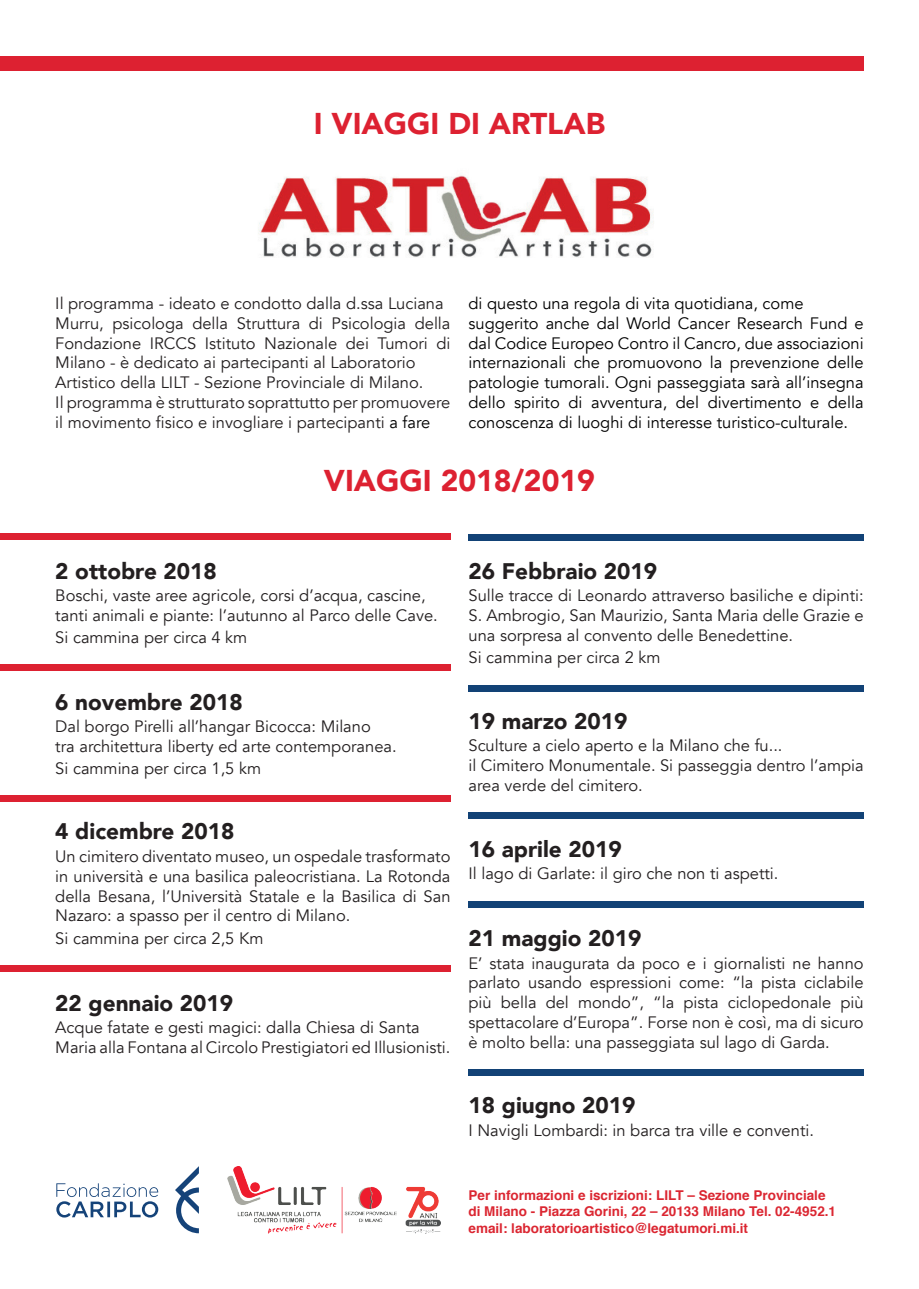
<style>
.page{position:relative;width:919px;height:1289px;background:#fff}
.page>*{position:absolute;margin:0;border:0;box-sizing:border-box;transform-origin:0 0}
.t1{font:900 30px "Avenir";color:#dd2131}
.t2{font:900 22.5px "Avenir";color:#231f20}
.t3{font:16.5px/19.8px "Avenir";color:#231f20}
.t4{font:16.5px/19.8px "Avenir";color:#000001}
.t5{font:700 13.5px/16.2px "Helvetica";color:#db2631}
.s1{color:#000001}
</style>
<div class="page">
<div style="left:0;top:56px;width:863px;height:15px;background:#dd2131"></div>
<img style="left:258px;top:175px;width:396px;height:82px">
<div style="left:0;top:534px;width:450px;height:6px;background:#dd2131"></div>
<div style="left:0;top:664px;width:450px;height:7px;background:#dd2131"></div>
<div style="left:0;top:795px;width:450px;height:7px;background:#dd2131"></div>
<div style="left:0;top:965px;width:450px;height:7px;background:#dd2131"></div>
<div style="left:468px;top:534px;width:395px;height:6px;background:#124276"></div>
<div style="left:468px;top:685px;width:395px;height:6px;background:#124276"></div>
<div style="left:468px;top:812px;width:395px;height:7px;background:#124276"></div>
<div style="left:468px;top:900px;width:395px;height:7px;background:#124276"></div>
<div style="left:468px;top:1068px;width:395px;height:7px;background:#124276"></div>
<svg style="left:56px;top:1166px;width:143px;height:67px"></svg>
<img style="left:228px;top:1166px;width:212px;height:67px">
<h1 class="t1" style="left:314px;top:98px;width:293px">I VIAGGI DI ARTLAB</h1>
<p class="t3" style="left:55px;top:294px;width:396px">Il programma - ideato e condotto dalla d.ssa Luciana Murru, psicologa della Struttura di Psicologia della Fondazione IRCCS Istituto Nazionale dei Tumori di Milano - è dedicato ai partecipanti al Laboratorio Artistico della LILT - Sezione Provinciale di Milano.<br>Il programma è strutturato soprattutto per promuovere il movimento fisico e invogliare i partecipanti <span class="s1">a fare</span></p>
<p class="t4" style="left:468px;top:294px;width:396px">di questo una regola di vita quotidiana, come suggerito anche dal World Cancer Research Fund e dal Codice Europeo Contro il Cancro, due associazioni internazionali che promuovono la prevenzione delle patologie tumorali. Ogni passeggiata sarà all’insegna dello spirito di avventura, del divertimento e della conoscenza di luoghi di interesse turistico-culturale.</p>
<h1 class="t1" style="left:324px;top:454px;width:272px">VIAGGI 2018/2019</h1>
<h2 class="t2" style="left:55px;top:551px;width:163px">2 ottobre 2018</h2>
<p class="t3" style="left:55px;top:586px;width:384px">Boschi, vaste aree agricole, corsi d’acqua, cascine, tanti animali e piante: l’autunno al Parco delle Cave.</p>
<p class="t3" style="left:55px;top:628px;width:193px">Si cammina per circa 4 km</p>
<h2 class="t2" style="left:55px;top:682px;width:189px">6 novembre 2018</h2>
<p class="t3" style="left:55px;top:716px;width:343px">Dal borgo Pirelli all’hangar Bicocca: Milano<br>tra architettura liberty ed arte contemporanea.</p>
<p class="t3" style="left:55px;top:759px;width:207px">Si cammina per circa 1,5 km</p>
<h2 class="t2" style="left:55px;top:812px;width:181px">4 dicembre 2018</h2>
<p class="t3" style="left:55px;top:846px;width:396px;text-align:justify">Un cimitero diventato museo, un ospedale trasformato in università e una basilica paleocristiana. La Rotonda della Besana, l’Università Statale e la Basilica di San Nazaro: a spasso per il centro di Milano.</p>
<p class="t3" style="left:55px;top:928px;width:210px">Si cammina per circa 2,5 Km</p>
<h2 class="t2" style="left:55px;top:983px;width:179px">22 gennaio 2019</h2>
<p class="t3" style="left:55px;top:1017px;width:396px">Acque fatate e gesti magici: dalla Chiesa di Santa<br>Maria alla Fontana al Circolo Prestigiatori ed Illusionisti.</p>
<h2 class="t2" style="left:468px;top:551px;width:190px">26 Febbraio 2019</h2>
<p class="t3" style="left:468px;top:586px;width:396px;text-align:justify">Sulle tracce di Leonardo attraverso basiliche e dipinti:<br>S. Ambrogio, San Maurizio, Santa Maria delle Grazie e una sorpresa al convento delle Benedettine.</p>
<p class="t3" style="left:468px;top:648px;width:193px">Si cammina per circa 2 km</p>
<h2 class="t2" style="left:468px;top:701px;width:161px">19 marzo 2019</h2>
<p class="t3" style="left:468px;top:736px;width:396px">Sculture a cielo aperto e la Milano che fu...<br>il Cimitero Monumentale. Si passeggia dentro l’ampia area verde del cimitero.</p>
<h2 class="t2" style="left:468px;top:829px;width:155px">16 aprile 2019</h2>
<p class="t3" style="left:468px;top:863px;width:311px">Il lago di Garlate: il giro che non ti aspetti.</p>
<h2 class="t2" style="left:468px;top:918px;width:174px">21 maggio 2019</h2>
<p class="t3" style="left:468px;top:953px;width:396px;text-align:justify">E’ stata inaugurata da poco e i giornalisti ne hanno parlato usando espressioni come: “la pista ciclabile più bella del mondo”, “la pista ciclopedonale più spettacolare d’Europa”. Forse non è così, ma di sicuro è molto bella: una passeggiata sul lago di Garda.</p>
<h2 class="t2" style="left:468px;top:1086px;width:168px">18 giugno 2019</h2>
<p class="t3" style="left:468px;top:1120px;width:347px">I Navigli Lombardi: in barca tra ville e conventi.</p>
<p class="t5" style="left:468px;top:1187px;width:369px">Per informazioni e iscrizioni: LILT – Sezione Provinciale di Milano - Piazza Gorini, 22 – 20133 Milano Tel. 02-4952.1 email: laboratorioartistico@legatumori.mi.it</p>
</div>
